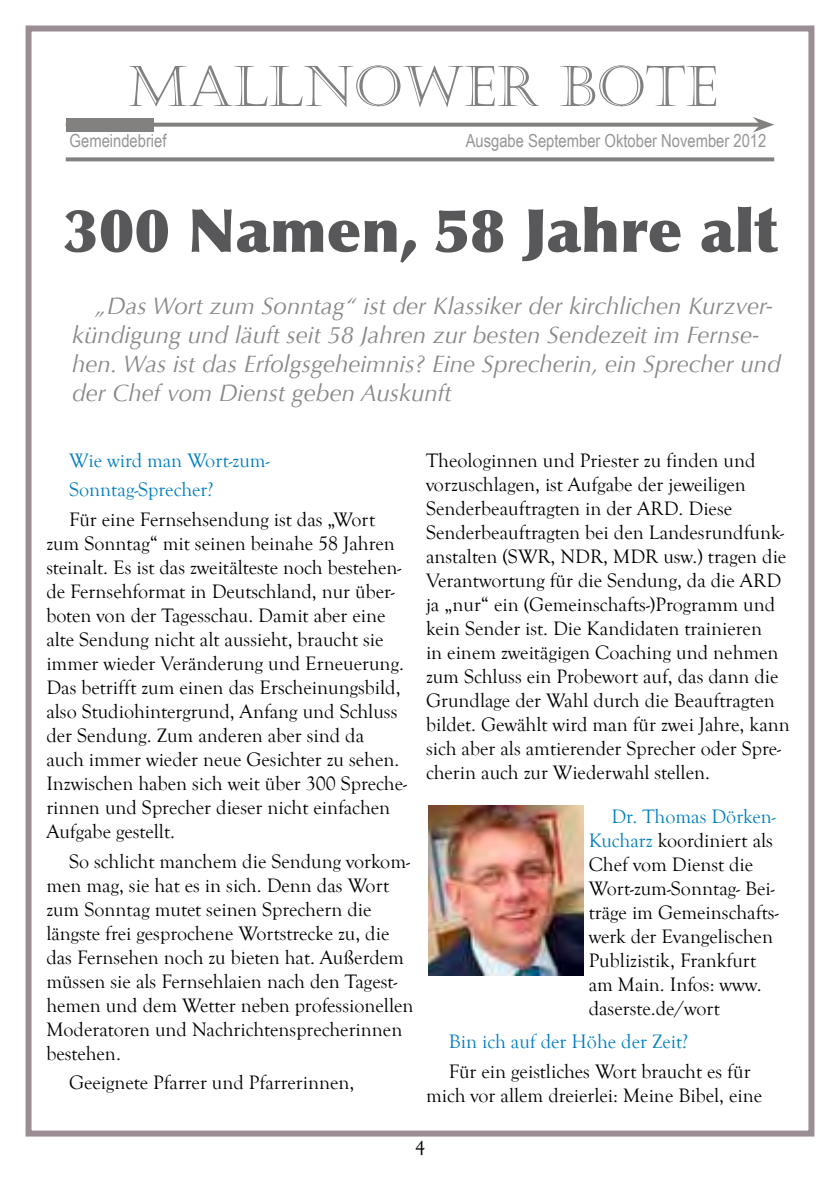
<style>
.page{position:relative;width:840px;height:1185px;background:#fff}
.page>*{position:absolute;margin:0;border:0;box-sizing:border-box;transform-origin:0 0}
.t1{font:900 60px "Optima";color:#58585a}
.t2{font:56px "Castellar";color:#828180}
.t3{font:italic 24px/28.8px "Optima";color:#87888a}
.t4{font:20px/24px "Goudy Old Style T";color:#000}
.t5{font:20px/29.6px "Goudy Old Style T";color:#007ebf}
.t6{font:18px "Arial Narrow";color:#949597}
.s1{color:#007ebf}
</style>
<div class="page">
<div style="left:26px;top:26px;width:788px;height:1110px;border:6px solid #9b8d94"></div>
<svg style="left:66px;top:157px;width:707px;height:4px;background:#8e8d8c"></svg>
<svg style="left:154px;top:123px;width:598px;height:4px;background:#8c8b8a"></svg>
<svg style="left:752px;top:117px;width:21px;height:15px"></svg>
<div style="left:66px;top:119px;width:88px;height:13px;background:#828180"></div>
<img style="left:428px;top:806px;width:154px;height:170px">
<h2 class="t2" style="left:128px;top:55px;width:590px">MALLNOWER BOTE</h2>
<p class="t6" style="left:70px;top:128px;width:98px">Gemeindebrief</p>
<p class="t6" style="left:465px;top:128px;width:302px">Ausgabe September Oktober November 2012</p>
<h1 class="t1" style="left:63px;top:194px;width:714px">300 Namen, 58 Jahre alt</h1>
<p class="t3" style="left:72px;top:292px;width:710px;text-indent:23px">„Das Wort zum Sonntag“ ist der Klassiker der kirchlichen Kurzver&shy;kündigung und läuft seit 58 Jahren zur besten Sendezeit im Fernse&shy;hen. Was ist das Erfolgsgeheimnis? Eine Sprecherin, ein Sprecher und der Chef vom Dienst geben Auskunft</p>
<p class="t5" style="left:69px;top:446px;width:202px">Wie wird man Wort-zum-<br>Sonntag-Sprecher?</p>
<p class="t4" style="left:46px;top:508px;width:362px;text-indent:23px">Für eine Fernsehsendung ist das „Wort zum Sonntag“ mit seinen beinahe 58 Jahren steinalt. Es ist das zweitälteste noch bestehen&shy;de Fernsehformat in Deutschland, nur über&shy;boten von der Tagesschau. Damit aber eine alte Sendung nicht alt aussieht, braucht sie immer wieder Veränderung und Erneuerung.<br>Das betrifft zum einen das Erscheinungsbild, also Studiohintergrund, Anfang und Schluss der Sendung. Zum anderen aber sind da<br>auch immer wieder neue Gesichter zu sehen.<br>Inzwischen haben sich weit über 300 Spreche&shy;rinnen und Sprecher dieser nicht einfachen Aufgabe gestellt.</p>
<p class="t4" style="left:46px;top:849px;width:368px;text-indent:23px">So schlicht manchem die Sendung vorkom&shy;men mag, sie hat es in sich. Denn das Wort zum Sonntag mutet seinen Sprechern die längste frei gesprochene Wortstrecke zu, die das Fernsehen noch zu bieten hat. Außerdem müssen sie als Fernsehlaien nach den Tagest&shy;hemen und dem Wetter neben professionellen Moderatoren und Nachrichtensprecherinnen bestehen.</p>
<p class="t4" style="left:69px;top:1071px;width:287px">Geeignete Pfarrer und Pfarrerinnen,</p>
<p class="t4" style="left:426px;top:448px;width:365px">Theologinnen und Priester zu finden und vorzuschlagen, ist Aufgabe der jeweiligen Senderbeauftragten in der ARD. Diese Senderbeauftragten bei den Landesrundfunk&shy;anstalten (SWR, NDR, MDR usw.) tragen die Verantwortung für die Sendung, da die ARD ja „nur“ ein (Gemeinschafts-)Programm und kein Sender ist. Die Kandidaten trainieren<br>in einem zweitägigen Coaching und nehmen zum Schluss ein Probewort auf, das dann die Grundlage der Wahl durch die Beauftragten bildet. Gewählt wird man für zwei Jahre, kann sich aber als amtierender Sprecher oder Spre&shy;cherin auch zur Wiederwahl stellen.</p>
<p class="t4" style="left:588px;top:805px;width:191px;text-indent:23px"><span class="s1">Dr. Thomas Dörken-<br>Kucharz</span> koordiniert als<br>Chef vom Dienst die<br>Wort-zum-Sonntag- Bei&shy;träge im Gemeinschafts&shy;werk der Evangelischen<br>Publizistik, Frankfurt am Main. Infos: www. daserste.de/wort</p>
<p class="t5" style="left:448px;top:1027px;width:241px">Bin ich auf der Höhe der Zeit?</p>
<p class="t4" style="left:426px;top:1060px;width:337px;text-align:center">Für ein geistliches Wort braucht es für mich vor allem dreierlei: Meine Bibel, eine</p>
<p class="t4" style="left:415px;top:1136px;width:11px">4</p>
</div>
